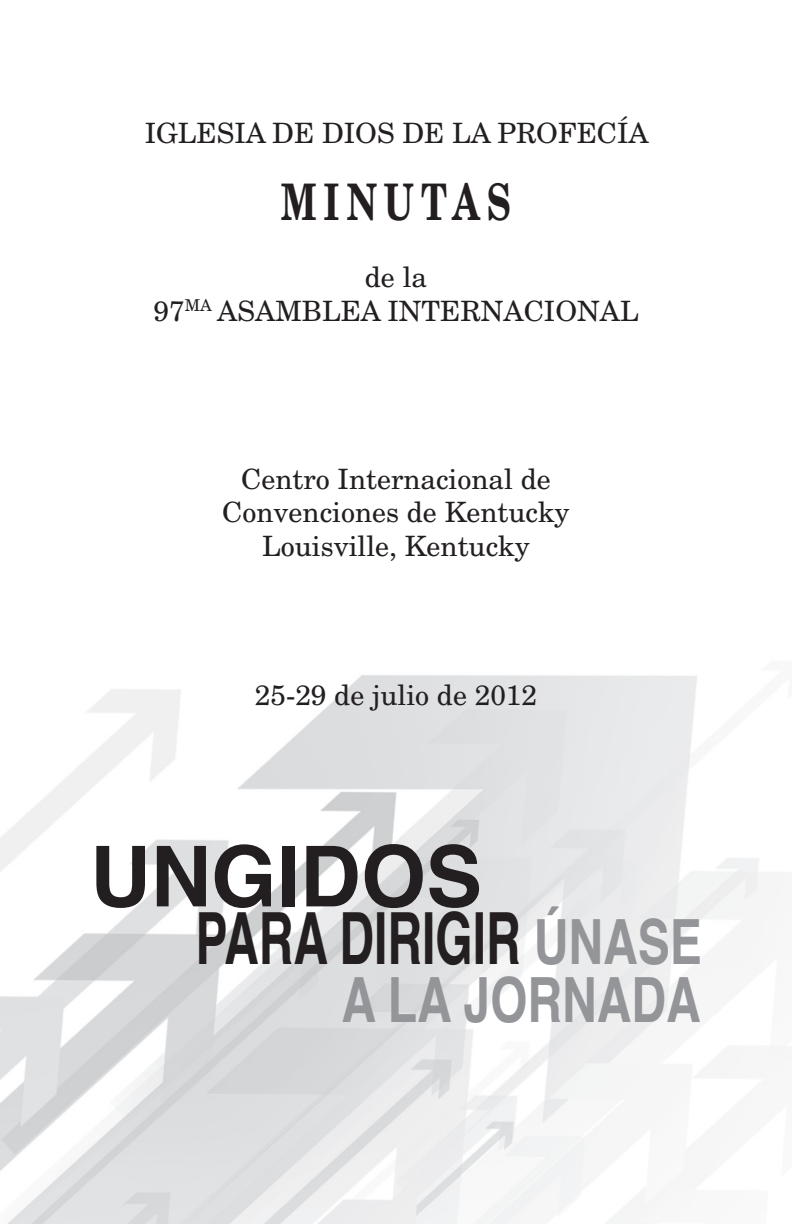
<style>
.page{position:relative;width:792px;height:1224px;background:#fff}
.page>*{position:absolute;margin:0;border:0;box-sizing:border-box;transform-origin:0 0}
.t1{font:700 84px "Helvetica";color:#231f20}
.t2{font:700 72px "Helvetica";color:#231f20;scale:.67 1}
.t3{font:700 62.4px "Helvetica";color:#939598;scale:.77 1}
.t4{font:700 50.4px "New Century Schlbk";letter-spacing:.2em;color:#231f20;scale:.71 1}
.t5{font:28px/33.6px "New Century Schlbk";color:#231f20;text-align:center}
.s1{font-size:62.4px;color:#939598}
</style>
<div class="page">
<img style="left:0;top:675px;width:784px;height:549px">
<p class="t5" style="left:145px;top:116px;width:506px">Iglesia de Dios de la Profecía</p>
<h3 class="t4" style="left:281px;top:169px;width:325px">MINUTAS</h3>
<p class="t5" style="left:154px;top:260px;width:487px">de la<br>97<sup>ma</sup> Asamblea Internacional</p>
<p class="t5" style="left:222px;top:461px;width:349px">Centro Internacional de<br>Convenciones de Kentucky<br>Louisville, Kentucky</p>
<p class="t5" style="left:255px;top:677px;width:284px">25-29 de julio de 2012</p>
<h1 class="t1" style="left:90px;top:809px;width:394px">UNGIDOS</h1>
<h2 class="t2" style="left:196px;top:881px;width:757px">PARA DIRIGIR <span class="s1">ÚNASE</span></h2>
<h3 class="t3" style="left:342px;top:949px;width:468px">A LA JORNADA</h3>
</div>
